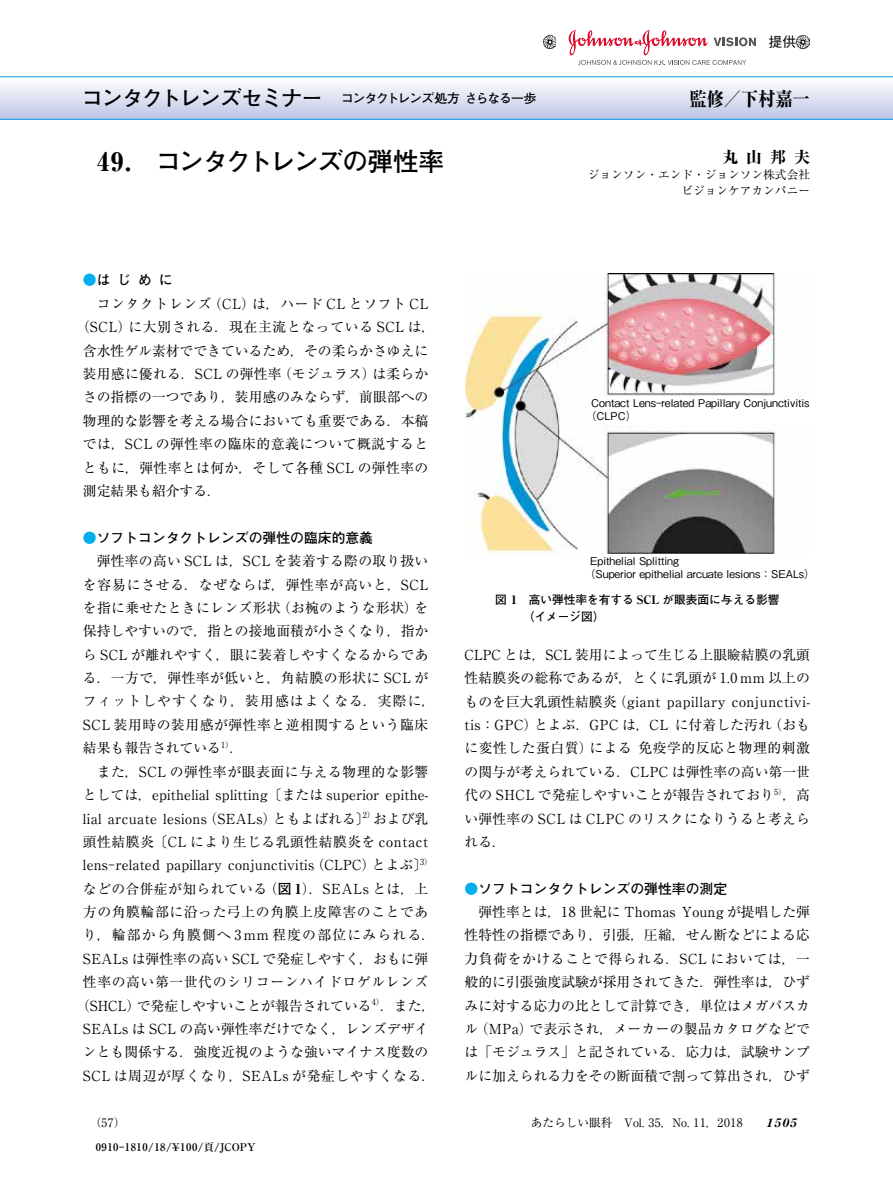
<style>
.page{position:relative;width:893px;height:1191px;background:#fff}
.page>*{position:absolute;margin:0;border:0;box-sizing:border-box;transform-origin:0 0}
.t1{font:700 25.5px "Futo Go B101 Pro";letter-spacing:-.075em;color:#000}
.t2{font:800 19.2px "Ryumin Pro";color:#000;scale:.9 1}
.t3{font:800 15.9px "Ryumin Pro";color:#000}
.t4{font:13.8px/23.4px "Ryumin Pro";letter-spacing:.025em;color:#000;text-align:justify}
.t5{font:13.8px "Ryumin Pro";color:#000}
.t6{font:13.8px "Ryumin Pro";letter-spacing:.045em;color:#000}
.t7{font:700 13.8px "Futo Go B101 Pro";color:#000}
.t8{font:13.8px "Ryumin Pro";letter-spacing:.05em;color:#000}
.t9{font:13.8px "Ryumin Pro";letter-spacing:.09em;color:#000}
.t10{font:500 13.8px "Gothic BBB Pro";color:#000}
.t11{font:700 12.75px "Futo Go B101 Pro";letter-spacing:-.075em;color:#000}
.t12{font:11.7px/15.9px "Ryumin Pro";color:#000;text-align:right}
.t13{font:700 11.7px/17px "Futo Go B101 Pro";color:#000}
.t14{font:500 10.65px/12.8px "Gothic BBB Pro";color:#000}
.t15{font:700 10.65px "Ryumin Pro";letter-spacing:.05em;color:#000}
.s1{font-size:21.3px}
.s2{font-family:"Ryumin Pro";font-weight:800}
.s3{color:#00afec}
.s4{font-family:"Futo Go B101 Pro";font-weight:700}
.s5{font-weight:800}
.s6{font-family:"Century Old Style Std";font-weight:400}
</style>
<div class="page">
<div style="left:0;top:77px;width:893px;height:42px;background:linear-gradient(to bottom,#fff,#bfc7e5)"></div>
<hr style="left:0;top:76px;width:893px;height:1px;background:#00a0e9">
<hr style="left:0;top:119px;width:893px;height:1px;background:#00a0e9">
<svg style="left:543px;top:35px;width:13px;height:13px"></svg>
<svg style="left:569px;top:30px;width:187px;height:35px"></svg>
<svg style="left:797px;top:35px;width:12px;height:13px"></svg>
<img style="left:465px;top:273px;width:336px;height:281px">
<div style="left:591px;top:397px;width:218px;height:28px;background:#fff"></div>
<p class="t10" style="left:769px;top:31px;width:29px">提供</p>
<p class="t11" style="left:82px;top:88px;width:456px"><span class="s1">コンタクトレンズセミナー</span> コンタクトレンズ処方さらなる一歩</p>
<h2 class="t2" style="left:689px;top:84px;width:135px">監修／下村嘉一</h2>
<h1 class="t1" style="left:97px;top:141px;width:349px"><span class="s2">49.</span> コンタクトレンズの弾性率</h1>
<p class="t3" style="left:722px;top:144px;width:89px">丸山邦夫</p>
<p class="t12" style="left:588px;top:166px;width:224px">ジョンソン・エンド・ジョンソン株式会社ビジョンケアカンパニー</p>
<p class="t7" style="left:83px;top:269px;width:91px"><span class="s3">●</span>はじめに</p>
<p class="t6" style="left:97px;top:293px;width:333px">コンタクトレンズ（CL）は，ハード CL とソフト CL</p>
<p class="t8" style="left:76px;top:316px;width:361px">（SCL）に大別される．現在主流となっている SCL は，</p>
<p class="t5" style="left:83px;top:339px;width:347px">含水性ゲル素材でできているため，その柔らかさゆえに</p>
<p class="t4" style="left:83px;top:361px;width:347px">装用感に優れる．SCL の弾性率（モジュラス）は柔らか</p>
<p class="t5" style="left:83px;top:386px;width:347px">さの指標の一つであり，装用感のみならず，前眼部への</p>
<p class="t5" style="left:83px;top:410px;width:347px">物理的な影響を考える場合においても重要である．本稿</p>
<p class="t4" style="left:83px;top:431px;width:347px">では，SCL の弾性率の臨床的意義について概説すると</p>
<p class="t4" style="left:83px;top:455px;width:347px">ともに，弾性率とは何か，そして各種 SCL の弾性率の</p>
<p class="t5" style="left:83px;top:480px;width:140px">測定結果も紹介する．</p>
<p class="t7" style="left:83px;top:526px;width:292px"><span class="s3">●</span>ソフトコンタクトレンズの弾性の臨床的意義</p>
<p class="t4" style="left:83px;top:548px;width:354px;text-align:left;text-indent:14px">弾性率の高い SCL は，SCL を装着する際の取り扱いを容易にさせる．なぜならば，弾性率が高いと，SCLを指に乗せたときにレンズ形状（お椀のような形状）を保持しやすいので，指との接地面積が小さくなり，指から SCL が離れやすく，眼に装着しやすくなるからである．一方で，弾性率が低いと，角結膜の形状に SCL がフィットしやすくなり，装用感はよくなる．実際に，<br>SCL 装用時の装用感が弾性率と逆相関するという臨床結果も報告されている<sup>1）</sup>．</p>
<p class="t4" style="left:97px;top:759px;width:333px">また，SCL の弾性率が眼表面に与える物理的な影響</p>
<p class="t4" style="left:83px;top:782px;width:347px">としては，epithelial splitting〔または superior epithe-</p>
<p class="t4" style="left:83px;top:805px;width:347px">lial arcuate lesions（SEALs）ともよばれる〕<sup>2）</sup>および乳</p>
<p class="t4" style="left:83px;top:829px;width:347px">頭性結膜炎〔CL により生じる乳頭性結膜炎を contact</p>
<p class="t4" style="left:83px;top:852px;width:351px">lens-related papillary conjunctivitis（CLPC）とよぶ〕<sup>3）</sup></p>
<p class="t4" style="left:83px;top:876px;width:347px">などの合併症が知られている（<span class="s4">図</span> <span class="s5">1</span>）．SEALs とは，上</p>
<p class="t6" style="left:83px;top:901px;width:347px">方の角膜輪部に沿った弓上の角膜上皮障害のことであ</p>
<p class="t9" style="left:83px;top:924px;width:354px">り，輪部から角膜側へ 3mm 程度の部位にみられる．</p>
<p class="t5" style="left:83px;top:948px;width:347px">SEALs は弾性率の高い SCL で発症しやすく，おもに弾</p>
<p class="t6" style="left:83px;top:971px;width:347px">性率の高い第一世代のシリコーンハイドロゲルレンズ</p>
<p class="t5" style="left:76px;top:994px;width:361px">（SHCL）で発症しやすいことが報告されている<sup>4）</sup>．また，</p>
<p class="t5" style="left:83px;top:1018px;width:347px">SEALs は SCL の高い弾性率だけでなく，レンズデザイ</p>
<p class="t5" style="left:83px;top:1041px;width:347px">ンとも関係する．強度近視のような強いマイナス度数の</p>
<p class="t6" style="left:83px;top:1064px;width:354px">SCL は周辺が厚くなり，SEALs が発症しやすくなる．</p>
<p class="t12" style="left:90px;top:1113px;width:37px">（57）</p>
<p class="t15" style="left:96px;top:1139px;width:162px">0910-1810<span class="s6">/</span>18<span class="s6">/</span>¥100<span class="s6">/</span>頁<span class="s6">/</span>JCOPY</p>
<p class="t14" style="left:586px;top:395px;width:225px;text-indent:5px">Contact Lens-related Papillary Conjunctivitis（CLPC）</p>
<p class="t14" style="left:585px;top:553px;width:231px;text-indent:5px">Epithelial Splitting<br>（Superior epithelial arcuate lesions：SEALs）</p>
<p class="t13" style="left:523px;top:589px;width:258px;text-indent:-28px">図 <span class="s2">1</span> 高い弾性率を有する <span class="s2">SCL</span> が眼表面に与える影響（イメージ図）</p>
<p class="t4" style="left:465px;top:642px;width:347px">CLPC とは，SCL 装用によって生じる上眼瞼結膜の乳頭性結膜炎の総称であるが，とくに乳頭が 1.0 mm 以上のものを巨大乳頭性結膜炎（giant papillary conjunctivi&shy;tis：GPC）とよぶ．GPC は，CL に付着した汚れ（おもに変性した蛋白質）による 免疫学的反応と物理的刺激の関与が考えられている．CLPC は弾性率の高い第一世代の SHCL で発症しやすいことが報告されており<sup>5）</sup>，高い弾性率の SCL は CLPC のリスクになりうると考えられる．</p>
<p class="t7" style="left:465px;top:877px;width:264px"><span class="s3">●</span>ソフトコンタクトレンズの弾性率の測定</p>
<p class="t4" style="left:465px;top:899px;width:347px;text-indent:14px">弾性率とは，18 世紀に Thomas Young が提唱した弾性特性の指標であり，引張，圧縮，せん断などによる応力負荷をかけることで得られる．SCL においては，一般的に引張強度試験が採用されてきた．弾性率は，ひずみに対する応力の比として計算でき，単位はメガパスカル（MPa）で表示され，メーカーの製品カタログなどでは「モジュラス」と記されている．応力は，試験サンプルに加えられる力をその断面積で割って算出され，ひず</p>
<p class="t12" style="left:531px;top:1113px;width:268px">あたらしい眼科　Vol. 35，No. 11，2018　　<span class="s5">1505</span></p>
</div>
